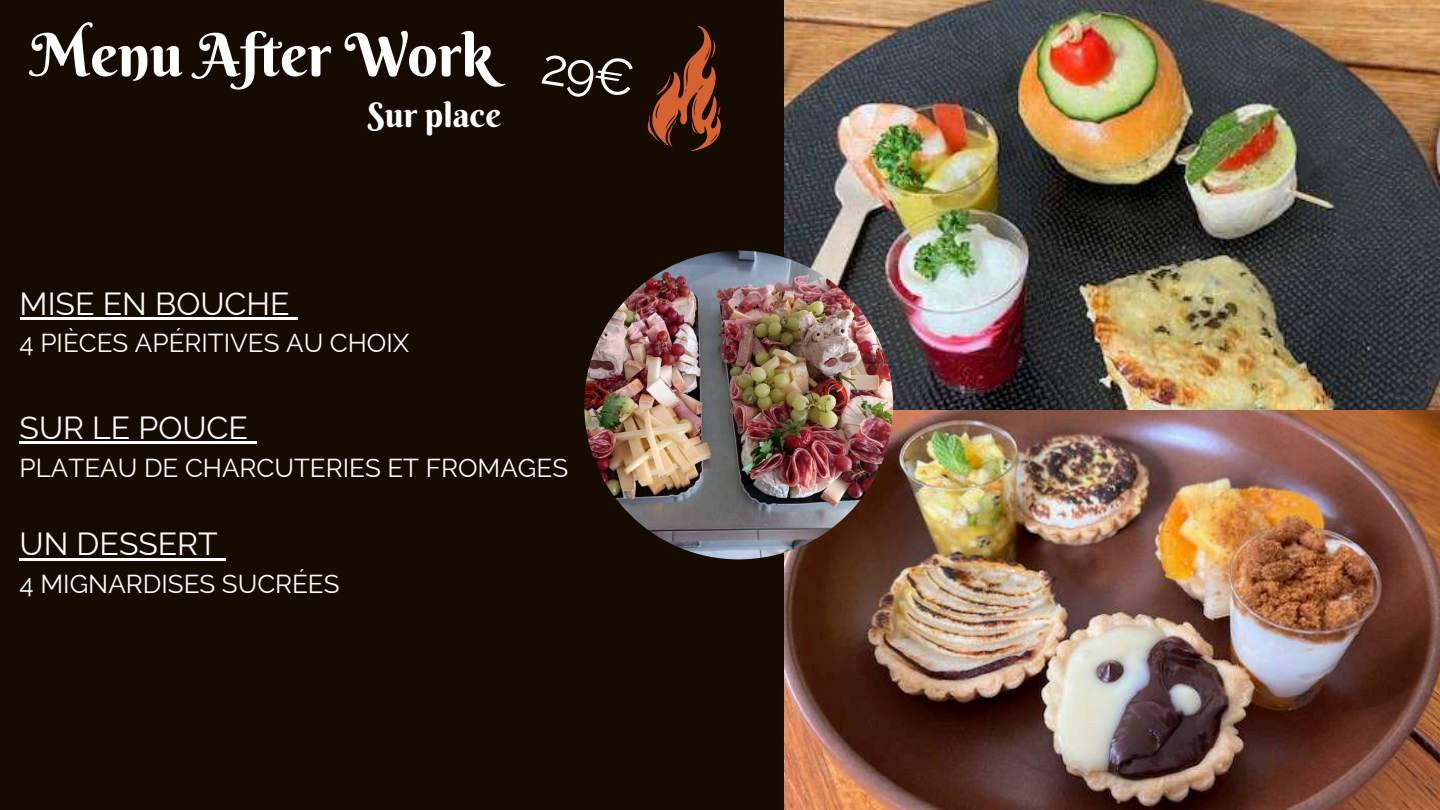
<style>
.page{position:relative;width:1440px;height:810px;background:#160b00}
.page>*{position:absolute;margin:0;border:0;box-sizing:border-box;transform-origin:0 0}
.t1{font:59.5px "Berkshire Swash";color:#fff}
.t2{font:34px "Berkshire Swash";color:#fff}
.t3{font:32px "Raleway";color:#fff}
.t4{font:26px "Raleway";color:#fff}
</style>
<div class="page">
<img style="left:785px;top:0;width:655px;height:810px">
<img style="left:1339px;top:729px;width:81px;height:65px">
<svg style="left:647px;top:26px;width:74px;height:125px"></svg>
<hr style="left:20px;top:317px;width:270px;height:3px;background:#fff">
<svg style="left:290px;top:317px;width:8px;height:3px"></svg>
<hr style="left:20px;top:441px;width:228px;height:3px;background:#fff">
<svg style="left:248px;top:441px;width:8px;height:3px"></svg>
<hr style="left:20px;top:558px;width:198px;height:3px;background:#fff">
<svg style="left:218px;top:558px;width:8px;height:3px"></svg>
<img style="left:584px;top:251px;width:309px;height:308px;border-radius:50%">
<h1 class="t1" style="left:31px;top:18px;width:464px">Menu After Work</h1>
<h2 class="t2" style="left:367px;top:93px;width:135px">Sur place</h2>
<p class="t3" style="left:20px;top:284px;width:271px">MISE EN BOUCHE</p>
<p class="t4" style="left:20px;top:328px;width:391px">4 PIÈCES APÉRITIVES AU CHOIX</p>
<p class="t3" style="left:20px;top:409px;width:230px">SUR LE POUCE</p>
<p class="t4" style="left:20px;top:452px;width:550px">PLATEAU DE CHARCUTERIES ET FROMAGES</p>
<p class="t3" style="left:20px;top:525px;width:200px">UN DESSERT</p>
<p class="t4" style="left:20px;top:568px;width:321px">4 MIGNARDISES SUCRÉES</p>
</div>
